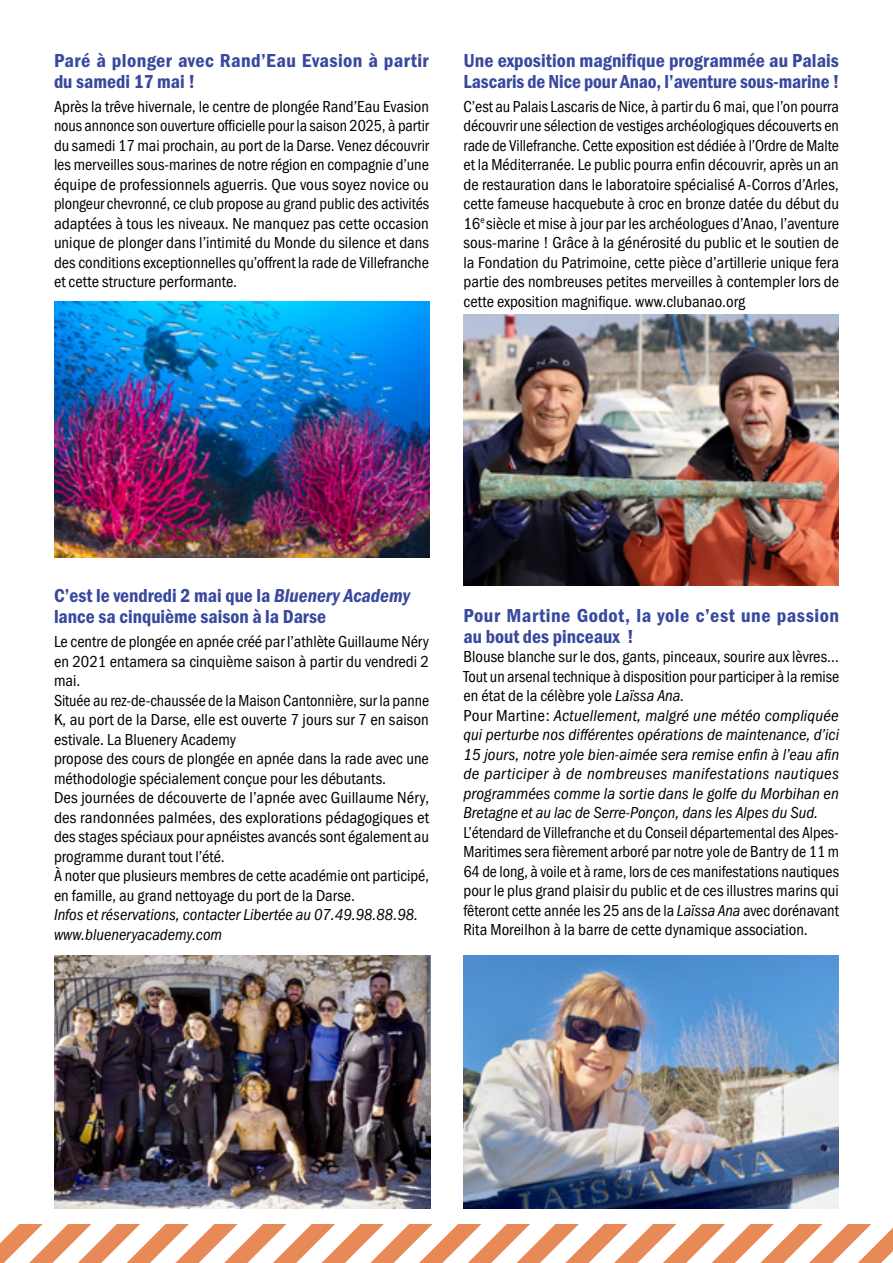
<style>
.page{position:relative;width:893px;height:1263px;background:#fff}
.page>*{position:absolute;margin:0;border:0;box-sizing:border-box;transform-origin:0 0}
.t1{font:19.5px/21px "Franklin Gothic URW Con Dem";letter-spacing:.005em;color:#38499e}
.t2{font:19.5px/21px "Franklin Gothic URW Con Dem";letter-spacing:.025em;color:#38499e}
.t3{font:16.5px/19.5px "Franklin Gothic URW Cond";color:#000;text-align:justify}
.t4{font:16.5px/19.5px "Franklin Gothic URW Con Boo Ita";color:#000}
.s1{font-family:"Franklin Gothic URW Con Dem Ita"}
.s2{font-family:"Franklin Gothic URW Con Boo Ita"}
.s3{font-family:"Franklin Gothic URW Cond"}
</style>
<div class="page">
<svg style="left:0;top:1224px;width:893px;height:39px"></svg>
<img style="left:463px;top:315px;width:376px;height:271px">
<img style="left:54px;top:955px;width:377px;height:254px">
<img style="left:54px;top:302px;width:375px;height:255px">
<img style="left:463px;top:955px;width:376px;height:254px">
<p class="t1" style="left:54px;top:49px;width:376px">Paré à plonger avec Rand’Eau Evasion à partir du samedi 17 mai !</p>
<p class="t3" style="left:54px;top:95px;width:377px">Après la trêve hivernale, le centre de plongée Rand’Eau Evasion nous annonce son ouverture officielle pour la saison 2025, à partir du samedi 17 mai prochain, au port de la Darse. Venez découvrir les merveilles sous-marines de notre région en compagnie d’une équipe de professionnels aguerris. Que vous soyez novice ou plongeur chevronné, ce club propose au grand public des activités adaptées à tous les niveaux. Ne manquez pas cette occasion unique de plonger dans l’intimité du Monde du silence et dans des conditions exceptionnelles qu’offrent la rade de Villefranche et cette structure performante.</p>
<p class="t1" style="left:463px;top:49px;width:377px">Une exposition magnifique programmée au Palais<br>Lascaris de Nice pour Anao, l’aventure sous-marine !</p>
<p class="t3" style="left:463px;top:95px;width:377px">C’est au Palais Lascaris de Nice, à partir du 6 mai, que l’on pourra découvrir une sélection de vestiges archéologiques découverts en rade de Villefranche. Cette exposition est dédiée à l’Ordre de Malte et la Méditerranée. Le public pourra enfin découvrir, après un an de restauration dans le laboratoire spécialisé A-Corros d’Arles, cette fameuse hacquebute à croc en bronze datée du début du 16<sup>e</sup> siècle et mise à jour par les archéologues d’Anao, l’aventure sous-marine ! Grâce à la générosité du public et le soutien de la Fondation du Patrimoine, cette pièce d’artillerie unique fera partie des nombreuses petites merveilles à contempler lors de cette exposition magnifique. www.clubanao.org</p>
<p class="t1" style="left:54px;top:584px;width:357px">C’est le vendredi 2 mai que la <span class="s1">Bluenery Academy </span>lance sa cinquième saison à la Darse</p>
<p class="t3" style="left:54px;top:631px;width:377px;text-align:left">Le centre de plongée en apnée créé par l’athlète Guillaume Néry en 2021 entamera sa cinquième saison à partir du vendredi 2 mai.<br>Située au rez-de-chaussée de la Maison Cantonnière, sur la panne K, au port de la Darse, elle est ouverte 7 jours sur 7 en saison estivale. La Bluenery Academy<br>propose des cours de plongée en apnée dans la rade avec une méthodologie spécialement conçue pour les débutants.<br>Des journées de découverte de l’apnée avec Guillaume Néry, des randonnées palmées, des explorations pédagogiques et des stages spéciaux pour apnéistes avancés sont également au programme durant tout l’été.<br>À noter que plusieurs membres de cette académie ont participé, en famille, au grand nettoyage du port de la Darse.</p>
<p class="t4" style="left:54px;top:905px;width:366px">Infos et réservations, contacter Libertée au 07.49.98.88.98. www.blueneryacademy.com</p>
<p class="t2" style="left:463px;top:604px;width:377px">Pour Martine Godot, la yole c’est une passion au bout des pinceaux !</p>
<p class="t3" style="left:463px;top:646px;width:377px">Blouse blanche sur le dos, gants, pinceaux, sourire aux lèvres… Tout un arsenal technique à disposition pour participer à la remise en état de la célèbre yole <span class="s2">Laïssa Ana.</span></p>
<p class="t4" style="left:463px;top:706px;width:377px;text-align:justify"><span class="s3">Pour Martine:</span> Actuellement, malgré une météo compliquée qui perturbe nos différentes opérations de maintenance, d’ici 15 jours, notre yole bien-aimée sera remise enfin à l’eau afin de participer à de nombreuses manifestations nautiques programmées comme la sortie dans le golfe du Morbihan en Bretagne et au lac de Serre-Ponçon, dans les Alpes du Sud.</p>
<p class="t3" style="left:463px;top:821px;width:377px">L’étendard de Villefranche et du Conseil départemental des Alpes-Maritimes sera fièrement arboré par notre yole de Bantry de 11 m 64 de long, à voile et à rame, lors de ces manifestations nautiques pour le plus grand plaisir du public et de ces illustres marins qui fêteront cette année les 25 ans de la <span class="s2">Laïssa Ana</span> avec dorénavant Rita Moreilhon à la barre de cette dynamique association.</p>
</div>
